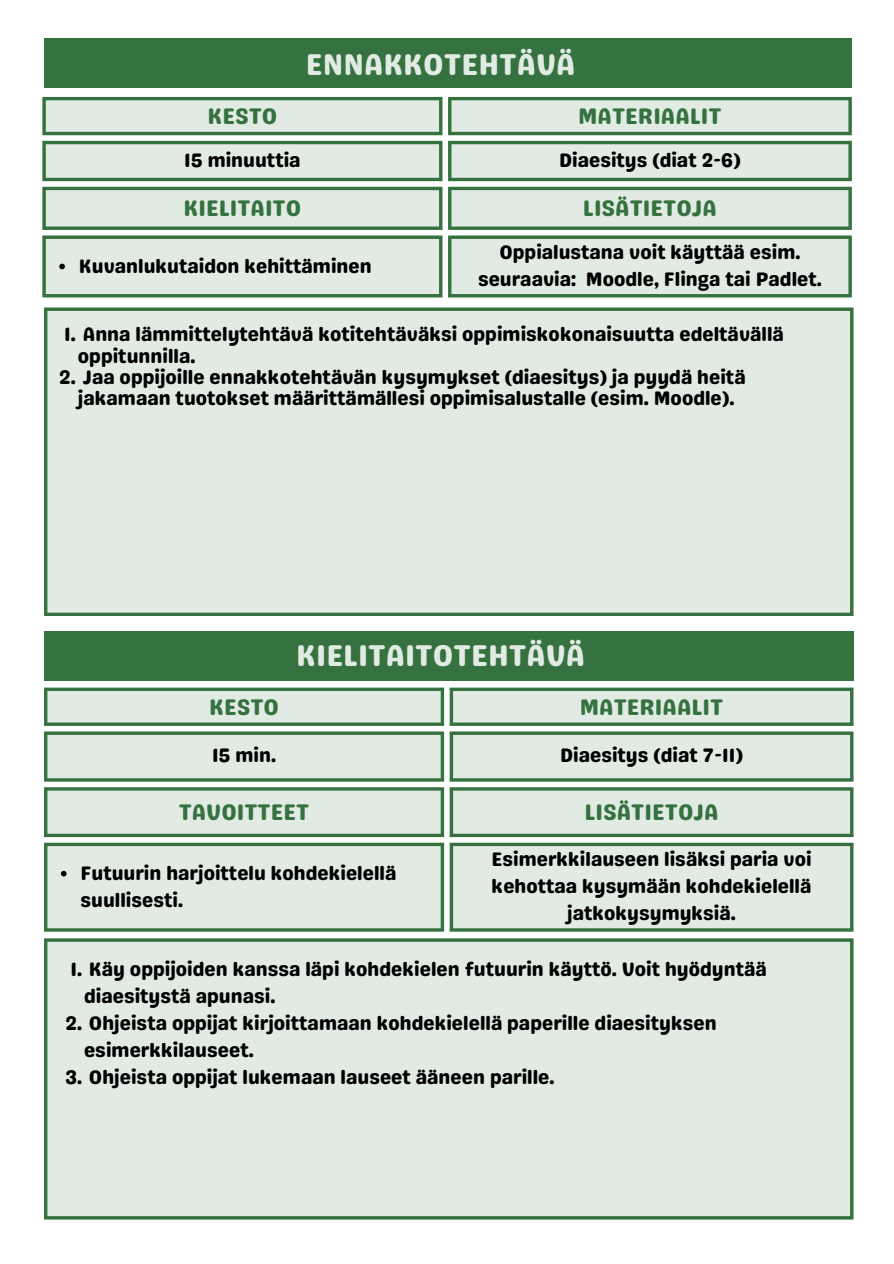
<style>
.page{position:relative;width:894px;height:1264px;background:#fff}
.page>*{position:absolute;margin:0;border:0;box-sizing:border-box;transform-origin:0 0}
.t1{font:30px "Genty Sans";color:#e1ebe3}
.t2{font:22.5px "Genty Sans";color:#357240}
.t3{font:19.5px/27px "Genty Sans";color:#000}
</style>
<div class="page">
<div style="left:44px;top:307px;width:809px;height:309px;background:#e1ebe3"></div>
<hr style="left:44px;top:311px;width:3px;height:301px;background:#357240">
<svg style="left:850px;top:311px;width:3px;height:301px"></svg>
<svg style="left:44px;top:307px;width:809px;height:4px;background:#4f8458"></svg>
<svg style="left:44px;top:612px;width:809px;height:4px;background:#4f8459"></svg>
<div style="left:44px;top:38px;width:807px;height:49px;background:#357240"></div>
<svg style="left:42px;top:97px;width:809px;height:200px;background:#e1ebe3"></svg>
<svg style="left:59px;top:264px;width:6px;height:5px"></svg>
<svg style="left:42px;top:100px;width:4px;height:32px"></svg>
<hr style="left:439px;top:100px;width:3px;height:32px;background:#357240">
<hr style="left:42px;top:97px;width:400px;height:3px;background:#357240">
<hr style="left:42px;top:132px;width:400px;height:3px;background:#357240">
<hr style="left:448px;top:100px;width:3px;height:32px;background:#357240">
<hr style="left:848px;top:100px;width:3px;height:32px;background:#357240">
<hr style="left:448px;top:97px;width:403px;height:3px;background:#357240">
<hr style="left:448px;top:132px;width:403px;height:3px;background:#357240">
<svg style="left:42px;top:144px;width:4px;height:34px"></svg>
<hr style="left:439px;top:144px;width:3px;height:34px;background:#357240">
<hr style="left:42px;top:141px;width:400px;height:3px;background:#357240">
<hr style="left:42px;top:178px;width:400px;height:3px;background:#357240">
<hr style="left:448px;top:144px;width:3px;height:34px;background:#357240">
<hr style="left:848px;top:144px;width:3px;height:34px;background:#357240">
<hr style="left:448px;top:141px;width:403px;height:3px;background:#357240">
<hr style="left:448px;top:178px;width:403px;height:3px;background:#357240">
<svg style="left:42px;top:190px;width:4px;height:36px"></svg>
<hr style="left:439px;top:190px;width:3px;height:36px;background:#357240">
<hr style="left:42px;top:187px;width:400px;height:3px;background:#357240">
<svg style="left:42px;top:226px;width:400px;height:4px;background:#4f8458"></svg>
<hr style="left:448px;top:190px;width:3px;height:36px;background:#357240">
<hr style="left:848px;top:190px;width:3px;height:36px;background:#357240">
<hr style="left:448px;top:187px;width:403px;height:3px;background:#357240">
<svg style="left:448px;top:226px;width:403px;height:4px;background:#4f8458"></svg>
<svg style="left:42px;top:239px;width:4px;height:55px"></svg>
<hr style="left:439px;top:239px;width:3px;height:55px;background:#357240">
<svg style="left:42px;top:235px;width:400px;height:4px;background:#51855b"></svg>
<hr style="left:42px;top:294px;width:400px;height:3px;background:#357240">
<hr style="left:448px;top:239px;width:3px;height:55px;background:#357240">
<hr style="left:848px;top:239px;width:3px;height:55px;background:#357240">
<svg style="left:448px;top:235px;width:403px;height:4px;background:#51855a"></svg>
<hr style="left:448px;top:294px;width:403px;height:3px;background:#357240">
<div style="left:44px;top:631px;width:809px;height:50px;background:#357240"></div>
<svg style="left:44px;top:688px;width:809px;height:243px;background:#e1ebe3"></svg>
<svg style="left:61px;top:870px;width:6px;height:6px"></svg>
<hr style="left:44px;top:691px;width:3px;height:31px;background:#357240">
<svg style="left:440px;top:691px;width:4px;height:31px"></svg>
<svg style="left:44px;top:687px;width:400px;height:4px;background:#52865c"></svg>
<svg style="left:44px;top:722px;width:400px;height:4px;background:#4f8458"></svg>
<svg style="left:449px;top:691px;width:4px;height:31px"></svg>
<svg style="left:849px;top:691px;width:4px;height:31px"></svg>
<svg style="left:449px;top:687px;width:404px;height:4px;background:#53865c"></svg>
<svg style="left:449px;top:722px;width:404px;height:4px;background:#4f8459"></svg>
<hr style="left:44px;top:735px;width:3px;height:43px;background:#357240">
<svg style="left:440px;top:735px;width:4px;height:43px"></svg>
<svg style="left:44px;top:731px;width:400px;height:4px;background:#51855a"></svg>
<hr style="left:44px;top:778px;width:400px;height:3px;background:#357240">
<svg style="left:449px;top:735px;width:4px;height:43px"></svg>
<svg style="left:849px;top:735px;width:4px;height:43px"></svg>
<svg style="left:449px;top:731px;width:404px;height:4px;background:#51855a"></svg>
<hr style="left:449px;top:778px;width:404px;height:3px;background:#357240">
<hr style="left:44px;top:790px;width:3px;height:43px;background:#357240">
<svg style="left:440px;top:790px;width:4px;height:43px"></svg>
<hr style="left:44px;top:787px;width:400px;height:3px;background:#357240">
<svg style="left:44px;top:833px;width:400px;height:4px;background:#53875d"></svg>
<svg style="left:449px;top:790px;width:4px;height:43px"></svg>
<svg style="left:849px;top:790px;width:4px;height:43px"></svg>
<hr style="left:449px;top:787px;width:404px;height:3px;background:#357240">
<svg style="left:449px;top:833px;width:404px;height:4px;background:#54875d"></svg>
<hr style="left:44px;top:846px;width:3px;height:82px;background:#357240">
<svg style="left:440px;top:846px;width:4px;height:82px"></svg>
<svg style="left:44px;top:842px;width:400px;height:4px;background:#588a61"></svg>
<hr style="left:44px;top:928px;width:400px;height:3px;background:#357240">
<svg style="left:449px;top:846px;width:4px;height:82px"></svg>
<svg style="left:849px;top:846px;width:4px;height:82px"></svg>
<svg style="left:449px;top:842px;width:404px;height:4px;background:#588a61"></svg>
<hr style="left:449px;top:928px;width:404px;height:3px;background:#357240">
<div style="left:44px;top:938px;width:809px;height:281px;background:#e1ebe3"></div>
<hr style="left:44px;top:941px;width:3px;height:275px;background:#357240">
<svg style="left:849px;top:941px;width:4px;height:275px"></svg>
<hr style="left:44px;top:938px;width:809px;height:3px;background:#357240">
<hr style="left:44px;top:1216px;width:809px;height:3px;background:#357240">
<h1 class="t1" style="left:306px;top:47px;width:271px">ENNAKKOTEHTÄVÄ</h1>
<p class="t2" style="left:207px;top:103px;width:71px">KESTO</p>
<p class="t2" style="left:578px;top:103px;width:145px">MATERIAALIT</p>
<p class="t3" style="left:184px;top:146px;width:118px">15 minuuttia</p>
<p class="t3" style="left:559px;top:146px;width:183px">Diaesitys (diat 2-6)</p>
<p class="t2" style="left:183px;top:195px;width:119px">KIELITAITO</p>
<p class="t2" style="left:582px;top:195px;width:135px">LISÄTIETOJA</p>
<p class="t3" style="left:79px;top:252px;width:294px">Kuvanlukutaidon kehittäminen</p>
<p class="t3" style="left:478px;top:239px;width:345px;text-align:center">Oppialustana voit käyttää esim. seuraavia: Moodle, Flinga tai Padlet.</p>
<p class="t3" style="left:78px;top:324px;width:707px;line-height:21.3px;text-indent:-14px">1. Anna lämmittelytehtävä kotitehtäväksi oppimiskokonaisuutta edeltävällä oppitunnilla.</p>
<p class="t3" style="left:59px;top:366px;width:688px;line-height:21.3px;text-align:center">2. Jaa oppijoille ennakkotehtävän kysymykset (diaesitys) ja pyydä heitä jakamaan tuotokset määrittämällesi oppimisalustalle (esim. Moodle).</p>
<p class="t1" style="left:296px;top:637px;width:290px">KIELITAITOTEHTÄVÄ</p>
<p class="t2" style="left:209px;top:693px;width:71px">KESTO</p>
<p class="t2" style="left:579px;top:693px;width:145px">MATERIAALIT</p>
<h1 class="t3" style="left:212px;top:741px;width:66px">15 min.</h1>
<p class="t3" style="left:560px;top:741px;width:184px">Diaesitys (diat 7-11)</p>
<p class="t2" style="left:179px;top:798px;width:132px">TAVOITTEET</p>
<p class="t2" style="left:584px;top:798px;width:135px">LISÄTIETOJA</p>
<p class="t3" style="left:81px;top:859px;width:317px">Futuurin harjoittelu kohdekielellä suullisesti.</p>
<p class="t3" style="left:491px;top:846px;width:321px;text-align:center">Esimerkkilauseen lisäksi paria voi kehottaa kysymään kohdekielellä jatkokysymyksiä.</p>
<p class="t3" style="left:84px;top:955px;width:684px;text-indent:-14px">1. Käy oppijoiden kanssa läpi kohdekielen futuurin käyttö. Voit hyödyntää diaesitystä apunasi.</p>
<p class="t3" style="left:84px;top:1009px;width:634px;text-indent:-19px">2. Ohjeista oppijat kirjoittamaan kohdekielellä paperille diaesityksen esimerkkilauseet.</p>
<p class="t3" style="left:65px;top:1063px;width:491px">3. Ohjeista oppijat lukemaan lauseet ääneen parille.</p>
</div>
